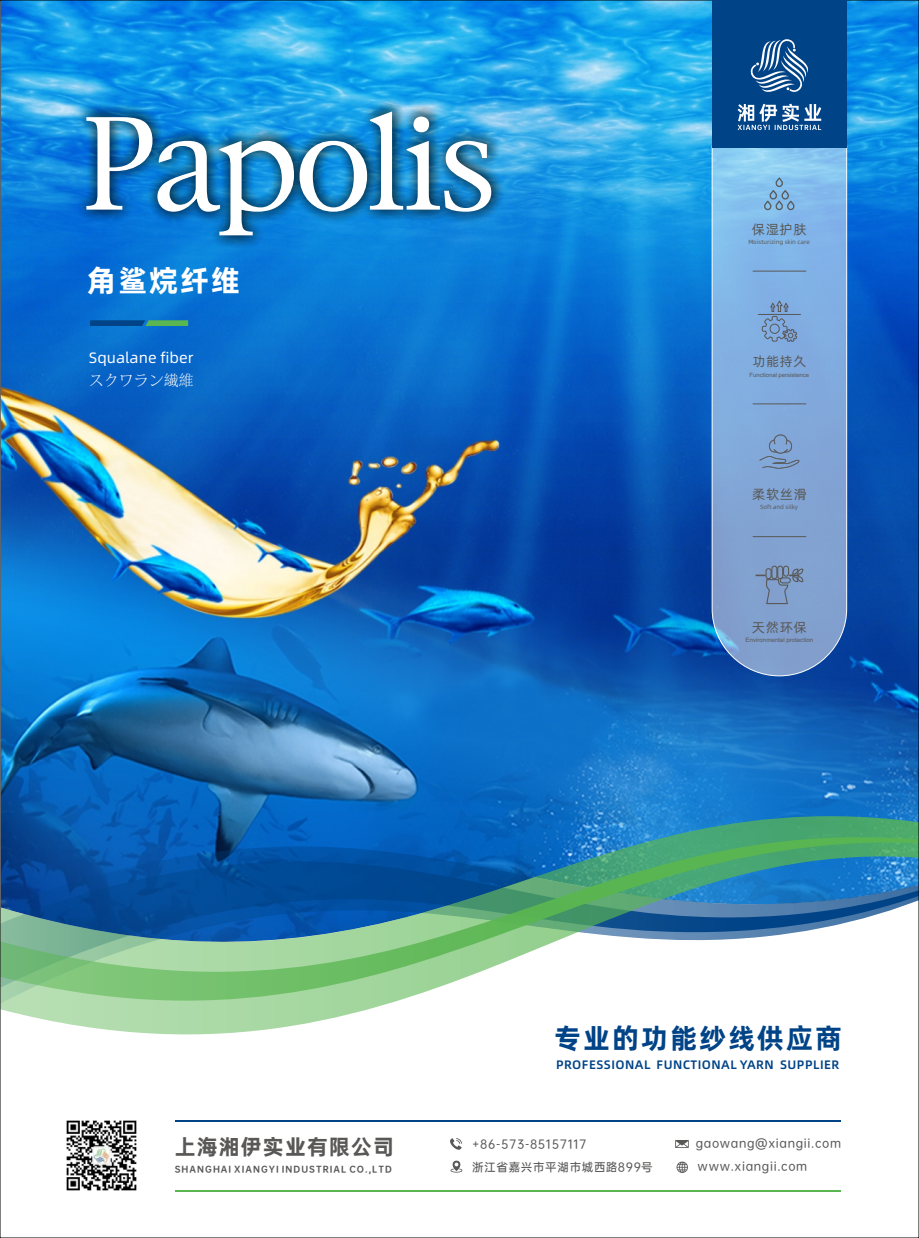
<style>
.page{position:relative;width:919px;height:1238px;background:#fff}
.page>*{position:absolute;margin:0;border:0;box-sizing:border-box;transform-origin:0 0}
.t1{font:121.95px "New York";letter-spacing:-.05em;color:#fff}
.t2{font:30px "Alibaba Pu Hui Ti B";letter-spacing:.05em;color:#fff}
.t3{font:27.9px "Alibaba Pu Hui Ti B";letter-spacing:.05em;color:#004387}
.t4{font:20.85px "OPPO Sans H";letter-spacing:.06em;color:#595857}
.t5{font:15px "Alibaba Pu Hui Ti R";color:#fff}
.t6{font:300 15px "Adobe Song Std";color:#fff}
.t7{font:13.35px "Alibaba Pu Hui Ti R";letter-spacing:.05em;color:#595857}
.t8{font:13.05px "Alibaba Pu Hui Ti R";color:#595857}
.t9{font:12.3px "Alibaba Pu Hui Ti M";letter-spacing:.04em;color:#004387}
.t10{font:11.55px "OPPO Sans M";letter-spacing:.06em;color:#595857}
.t11{font:8.4px "OPPO Sans H";letter-spacing:.125em;color:#595857}
.t12{font:6.15px "Arial";color:#595857}
.t13{font:6px "Alibaba Pu Hui Ti R";color:#595857}
.t14{font:6px "Arial";color:#595857}
</style>
<div class="page">
<img style="left:2px;top:2px;width:914px;height:778px">
<svg style="left:2px;top:780px;width:914px;height:255px"></svg>
<img style="left:66px;top:1120px;width:71px;height:71px">
<svg style="left:675px;top:1140px;width:13px;height:7px"></svg>
<svg style="left:450px;top:1138px;width:12px;height:11px"></svg>
<svg style="left:450px;top:1160px;width:12px;height:12px"></svg>
<svg style="left:676px;top:1161px;width:12px;height:11px"></svg>
<hr style="left:175px;top:1189px;width:665px;height:1px;background:#5ab651">
<hr style="left:175px;top:1119px;width:665px;height:2px;background:#004387">
<div style="left:67px;top:84px;width:444px;height:171px;background:#231916;opacity:.88"></div>
<svg style="left:90px;top:320px;width:98px;height:6px"></svg>
<svg style="left:712px;top:147px;width:134px;height:528px;background:#7faadb"></svg>
<div style="left:712px;top:0;width:134px;height:147px;background:#004387"></div>
<svg style="left:750px;top:39px;width:58px;height:53px"></svg>
<svg style="left:737px;top:104px;width:84px;height:26px"></svg>
<hr style="left:752px;top:271px;width:54px;height:1px;background:#595857">
<hr style="left:752px;top:403px;width:54px;height:1px;background:#595857">
<hr style="left:752px;top:536px;width:54px;height:1px;background:#595857">
<svg style="left:759px;top:434px;width:40px;height:35px"></svg>
<svg style="left:763px;top:177px;width:31px;height:33px"></svg>
<svg style="left:761px;top:299px;width:36px;height:44px;background:#799dc9"></svg>
<hr style="left:758px;top:314px;width:42px;height:1px;background:#595857">
<div style="left:771px;top:565px;width:6px;height:14px;border:1px solid #595857;border-radius:2px"></div>
<div style="left:777px;top:565px;width:6px;height:14px;border:1px solid #595857;border-radius:2px"></div>
<div style="left:783px;top:565px;width:6px;height:11px;border:1px solid #595857;border-radius:2px"></div>
<svg style="left:755px;top:568px;width:48px;height:36px;background:#7a93b9"></svg>
<h1 class="t1" style="left:82px;top:112px;width:416px">Papolis</h1>
<h2 class="t2" style="left:87px;top:265px;width:154px">角鲨烷纤维</h2>
<p class="t5" style="left:89px;top:350px;width:106px">Squalane fiber</p>
<p class="t6" style="left:89px;top:373px;width:106px">スクワラン繊維</p>
<p class="t7" style="left:751px;top:222px;width:56px">保湿护肤</p>
<p class="t13" style="left:748px;top:239px;width:63px">Moisturizing skin care</p>
<p class="t8" style="left:752px;top:355px;width:55px">功能持久</p>
<p class="t14" style="left:749px;top:372px;width:61px">Functional persistence</p>
<p class="t7" style="left:752px;top:487px;width:56px">柔软丝滑</p>
<p class="t13" style="left:760px;top:504px;width:39px">Soft and silky</p>
<p class="t7" style="left:752px;top:620px;width:56px">天然环保</p>
<p class="t12" style="left:745px;top:637px;width:69px">Environmental protection</p>
<h3 class="t3" style="left:554px;top:1024px;width:290px">专业的功能纱线供应商</h3>
<p class="t9" style="left:556px;top:1058px;width:285px">PROFESSIONAL FUNCTIONAL YARN SUPPLIER</p>
<h3 class="t4" style="left:175px;top:1136px;width:221px">上海湘伊实业有限公司</h3>
<p class="t11" style="left:175px;top:1164px;width:219px">SHANGHAI XIANGYI INDUSTRIAL CO.,LTD</p>
<p class="t10" style="left:472px;top:1137px;width:116px">+86-573-85157117</p>
<p class="t10" style="left:695px;top:1136px;width:147px">gaowang@xiangii.com</p>
<p class="t10" style="left:472px;top:1161px;width:182px">浙江省嘉兴市平湖市城西路899号</p>
<p class="t10" style="left:697px;top:1159px;width:111px">www.xiangii.com</p>
</div>
